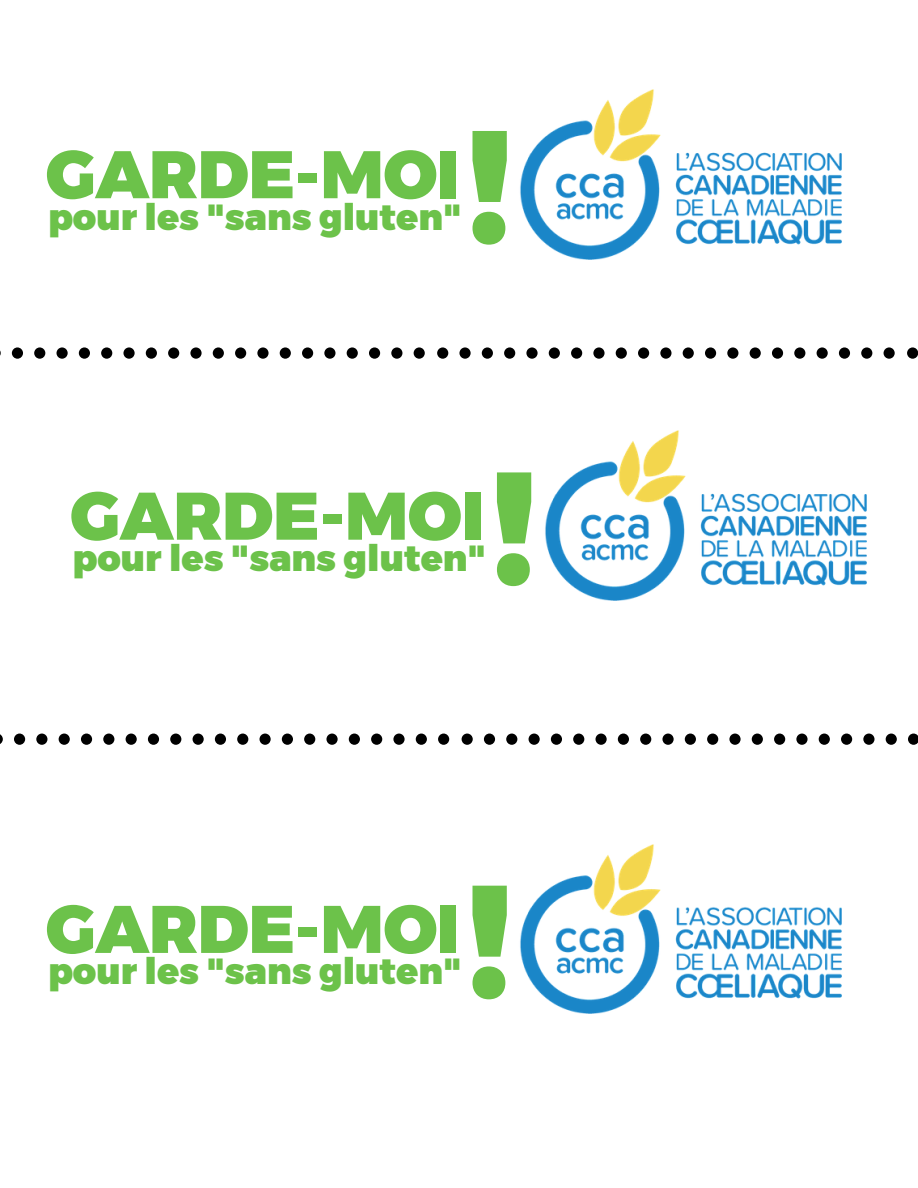
<style>
.page{position:relative;width:918px;height:1188px;background:#fff}
.page>*{position:absolute;margin:0;border:0;box-sizing:border-box;transform-origin:0 0}
.t1{font:900 160.35px "Montserrat";color:#6cc24a}
.t2{font:900 67.2px "Montserrat";color:#6cc24a}
.t3{font:900 36.15px "Montserrat";color:#6cc24a}
</style>
<div class="page">
<svg style="left:0;top:734px;width:449px;height:11px"></svg>
<svg style="left:462px;top:734px;width:456px;height:11px"></svg>
<svg style="left:0;top:347px;width:425px;height:12px"></svg>
<svg style="left:437px;top:347px;width:458px;height:12px"></svg>
<svg style="left:907px;top:347px;width:11px;height:12px"></svg>
<img style="left:520px;top:89px;width:322px;height:170px">
<img style="left:545px;top:431px;width:321px;height:170px">
<img style="left:520px;top:844px;width:322px;height:170px">
<h2 class="t2" style="left:46px;top:133px;width:415px">GARDE-MOI</h2>
<p class="t3" style="left:48px;top:195px;width:415px">pour les "sans gluten"</p>
<h1 class="t1" style="left:466px;top:88px;width:49px">!</h1>
<h2 class="t2" style="left:70px;top:475px;width:415px">GARDE-MOI</h2>
<p class="t3" style="left:72px;top:536px;width:415px">pour les "sans gluten"</p>
<h1 class="t1" style="left:491px;top:430px;width:49px">!</h1>
<h2 class="t2" style="left:46px;top:888px;width:415px">GARDE-MOI</h2>
<p class="t3" style="left:48px;top:949px;width:415px">pour les "sans gluten"</p>
<h1 class="t1" style="left:466px;top:843px;width:49px">!</h1>
</div>
